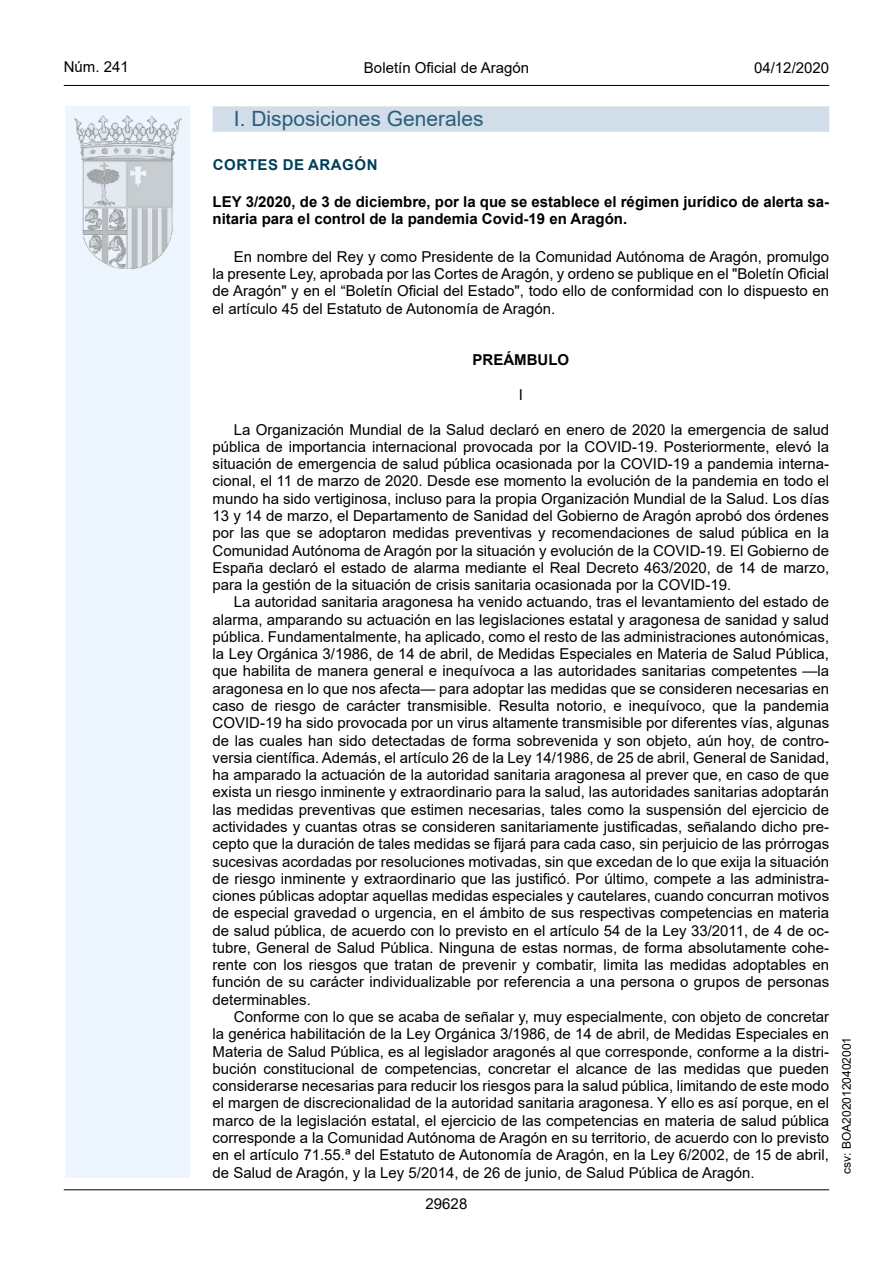
<style>
.page{position:relative;width:893px;height:1263px;background:#fff}
.page>*{position:absolute;margin:0;border:0;box-sizing:border-box;transform-origin:0 0}
.Titulo_sec{font:21px "Arial";color:#2a5e7a}
.inicio_de_parrafo{font:15px/17.2px "Arial";color:#000;text-align:justify}
.Titulo_text{font:700 15px/16.5px "Arial";color:#000}
.estilo_head-c{font:15px "Arial";color:#000}
.emisor_text{font:700 15px "Arial";letter-spacing:.035em;color:#003f58}
.estilo_head-d{font:15px "Arial";color:#000}
.center{font:700 15px "Arial";color:#000}
.estilo_head-i{font:15px "Arial";color:#000}
.center-2{font:15px "Arial";color:#000}
.estilo_head-i-2{font:12px "Arial";color:#000}
</style>
<div class="page">
<hr style="left:64px;top:1189px;width:765px;height:1px;background:#000">
<hr style="left:64px;top:85px;width:765px;height:1px;background:#000">
<div style="left:65px;top:106px;width:125px;height:1072px;background:#edf6fe"></div>
<img style="left:75px;top:115px;width:106px;height:153px">
<div style="left:213px;top:106px;width:616px;height:26px;background:#d1dde8"></div>
<p class="estilo_head-i" style="left:64px;top:57px;width:67px">Núm. 241</p>
<p class="estilo_head-c" style="left:364px;top:57px;width:167px">Boletín Oficial de Aragón</p>
<p class="estilo_head-d" style="left:754px;top:57px;width:77px">04/12/2020</p>
<p class="Titulo_sec" style="left:234px;top:104px;width:251px">I. Disposiciones Generales</p>
<p class="emisor_text" style="left:213px;top:154px;width:166px">CORTES DE ARAGÓN</p>
<p class="Titulo_text" style="left:213px;top:194px;width:618px">LEY 3/2020, de 3 de diciembre, por la que se establece el régimen jurídico de alerta sa&shy;nitaria para el control de la pandemia Covid-19 en Aragón.</p>
<p class="inicio_de_parrafo" style="left:213px;top:248px;width:618px;text-indent:21px">En nombre del Rey y como Presidente de la Comunidad Autónoma de Aragón, promulgo la presente Ley, aprobada por las Cortes de Aragón, y ordeno se publique en el "Boletín Oficial de Aragón" y en el “Boletín Oficial del Estado", todo ello de conformidad con lo dispuesto en el artículo 45 del Estatuto de Autonomía de Aragón.</p>
<p class="center" style="left:473px;top:350px;width:98px">PREÁMBULO</p>
<p class="center-2" style="left:519px;top:384px;width:6px">I</p>
<p class="inicio_de_parrafo" style="left:213px;top:421px;width:618px;text-indent:21px">La Organización Mundial de la Salud declaró en enero de 2020 la emergencia de salud pública de importancia internacional provocada por la COVID-19. Posteriormente, elevó la situación de emergencia de salud pública ocasionada por la COVID-19 a pandemia interna&shy;cional, el 11 de marzo de 2020. Desde ese momento la evolución de la pandemia en todo el mundo ha sido vertiginosa, incluso para la propia Organización Mundial de la Salud. Los días 13 y 14 de marzo, el Departamento de Sanidad del Gobierno de Aragón aprobó dos órdenes por las que se adoptaron medidas preventivas y recomendaciones de salud pública en la Comunidad Autónoma de Aragón por la situación y evolución de la COVID-19. El Gobierno de España declaró el estado de alarma mediante el Real Decreto 463/2020, de 14 de marzo, para la gestión de la situación de crisis sanitaria ocasionada por la COVID-19.</p>
<p class="inicio_de_parrafo" style="left:213px;top:593px;width:618px;text-indent:21px">La autoridad sanitaria aragonesa ha venido actuando, tras el levantamiento del estado de alarma, amparando su actuación en las legislaciones estatal y aragonesa de sanidad y salud pública. Fundamentalmente, ha aplicado, como el resto de las administraciones autonómicas, la Ley Orgánica 3/1986, de 14 de abril, de Medidas Especiales en Materia de Salud Pública, que habilita de manera general e inequívoca a las autoridades sanitarias competentes —la aragonesa en lo que nos afecta— para adoptar las medidas que se consideren necesarias en caso de riesgo de carácter transmisible. Resulta notorio, e inequívoco, que la pandemia COVID-19 ha sido provocada por un virus altamente transmisible por diferentes vías, algunas de las cuales han sido detectadas de forma sobrevenida y son objeto, aún hoy, de contro&shy;versia científica. Además, el artículo 26 de la Ley 14/1986, de 25 de abril, General de Sanidad, ha amparado la actuación de la autoridad sanitaria aragonesa al prever que, en caso de que exista un riesgo inminente y extraordinario para la salud, las autoridades sanitarias adoptarán las medidas preventivas que estimen necesarias, tales como la suspensión del ejercicio de actividades y cuantas otras se consideren sanitariamente justificadas, señalando dicho pre&shy;cepto que la duración de tales medidas se fijará para cada caso, sin perjuicio de las prórrogas sucesivas acordadas por resoluciones motivadas, sin que excedan de lo que exija la situación de riesgo inminente y extraordinario que las justificó. Por último, compete a las administra&shy;ciones públicas adoptar aquellas medidas especiales y cautelares, cuando concurran motivos de especial gravedad o urgencia, en el ámbito de sus respectivas competencias en materia de salud pública, de acuerdo con lo previsto en el artículo 54 de la Ley 33/2011, de 4 de oc&shy;tubre, General de Salud Pública. Ninguna de estas normas, de forma absolutamente cohe&shy;rente con los riesgos que tratan de prevenir y combatir, limita las medidas adoptables en función de su carácter individualizable por referencia a una persona o grupos de personas determinables.</p>
<p class="inicio_de_parrafo" style="left:213px;top:1008px;width:618px;text-indent:21px">Conforme con lo que se acaba de señalar y, muy especialmente, con objeto de concretar la genérica habilitación de la Ley Orgánica 3/1986, de 14 de abril, de Medidas Especiales en Materia de Salud Pública, es al legislador aragonés al que corresponde, conforme a la distri&shy;bución constitucional de competencias, concretar el alcance de las medidas que pueden considerarse necesarias para reducir los riesgos para la salud pública, limitando de este modo el margen de discrecionalidad de la autoridad sanitaria aragonesa. Y ello es así porque, en el marco de la legislación estatal, el ejercicio de las competencias en materia de salud pública corresponde a la Comunidad Autónoma de Aragón en su territorio, de acuerdo con lo previsto en el artículo 71.55.ª del Estatuto de Autonomía de Aragón, en la Ley 6/2002, de 15 de abril, de Salud de Aragón, y la Ley 5/2014, de 26 de junio, de Salud Pública de Aragón.</p>
<p class="inicio_de_parrafo" style="left:426px;top:1195px;width:43px">29628</p>
<p class="estilo_head-i-2" style="left:838px;top:1174px;width:138px;rotate:-90deg">csv: BOA2020120402001</p>
</div>
